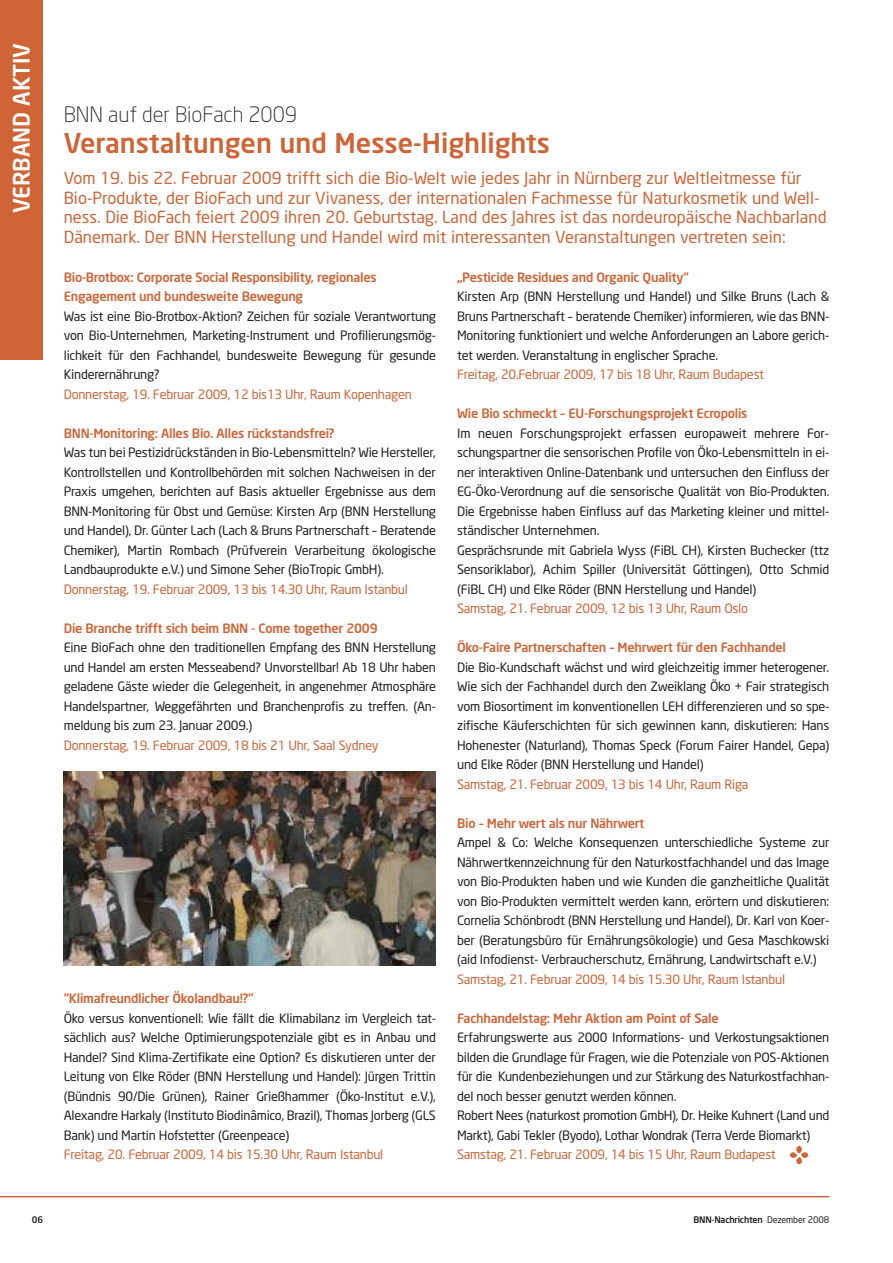
<style>
.page{position:relative;width:893px;height:1263px;background:#fff}
.page>*{position:absolute;margin:0;border:0;box-sizing:border-box;transform-origin:0 0}
.t1{font:500 27px "Neo Sans";color:#cf6537}
.t2{font:500 22.5px "Neo Sans";color:#fff}
.t3{font:300 21px "Neo Sans";color:#212125}
.t4{font:16.5px/19.5px "Neo Sans";color:#cf6537}
.t5{font:12.75px/19.5px "Neo Sans";letter-spacing:-.02em;color:#212125;text-align:justify}
.t6{font:12.75px "Neo Sans";letter-spacing:-.02em;color:#cf6537}
.t7{font:500 12.75px/19.5px "Neo Sans";letter-spacing:-.02em;color:#cf6537}
.t8{font:500 9px "Neo Sans";letter-spacing:-.02em;color:#212125}
.s1{font-weight:400}
</style>
<div class="page">
<div style="left:0;top:0;width:43px;height:360px;background:#cf6537"></div>
<hr style="left:0;top:1196px;width:829px;height:1px;background:#cf6537">
<img style="left:64px;top:771px;width:372px;height:194px">
<img style="left:791px;top:1147px;width:18px;height:18px">
<h2 class="t2" style="left:13px;top:213px;width:172px;rotate:-90deg">VERBAND AKTIV</h2>
<h3 class="t3" style="left:64px;top:106px;width:235px">BNN auf der BioFach 2009</h3>
<h1 class="t1" style="left:64px;top:133px;width:488px">Veranstaltungen und Messe-Highlights</h1>
<p class="t4" style="left:64px;top:170px;width:764px">Vom 19. bis 22. Februar 2009 trifft sich die Bio-Welt wie jedes Jahr in Nürnberg zur Weltleitmesse für Bio-Produkte, der BioFach und zur Vivaness, der internationalen Fachmesse für Naturkosmetik und Well&shy;ness. Die BioFach feiert 2009 ihren 20. Geburtstag. Land des Jahres ist das nordeuropäische Nachbarland Dänemark. Der BNN Herstellung und Handel wird mit interessanten Veranstaltungen vertreten sein:</p>
<p class="t7" style="left:457px;top:268px;width:233px">„Pesticide Residues and Organic Quality“</p>
<p class="t5" style="left:457px;top:288px;width:374px">Kirsten Arp (BNN Herstellung und Handel) und Silke Bruns (Lach &amp; Bruns Partnerschaft – beratende Chemiker) informieren, wie das BNN-Monitoring funktioniert und welche Anforderungen an Labore gerich&shy;tet werden. Veranstaltung in englischer Sprache.</p>
<p class="t6" style="left:457px;top:370px;width:308px">Freitag, 20.Februar 2009, 17 bis 18 Uhr, Raum Budapest</p>
<p class="t7" style="left:457px;top:405px;width:292px">Wie Bio schmeckt – EU-Forschungsprojekt Ecropolis</p>
<p class="t5" style="left:457px;top:425px;width:374px;text-align:left">Im neuen Forschungsprojekt erfassen europaweit mehrere For&shy;schungspartner die sensorischen Profile von Öko-Lebensmitteln in ei&shy;ner interaktiven Online-Datenbank und untersuchen den Einfluss der EG-Öko-Verordnung auf die sensorische Qualität von Bio-Produkten.<br>Die Ergebnisse haben Einfluss auf das Marketing kleiner und mittel&shy;ständischer Unternehmen.<br>Gesprächsrunde mit Gabriela Wyss (FiBL CH), Kirsten Buchecker (ttz Sensoriklabor), Achim Spiller (Universität Göttingen), Otto Schmid (FiBL CH) und Elke Röder (BNN Herstellung und Handel)</p>
<p class="t6" style="left:457px;top:604px;width:292px">Samstag, 21. Februar 2009, 12 bis 13 Uhr, Raum Oslo</p>
<p class="t7" style="left:457px;top:639px;width:330px">Öko-Faire Partnerschaften – Mehrwert für den Fachhandel</p>
<p class="t5" style="left:457px;top:658px;width:374px">Die Bio-Kundschaft wächst und wird gleichzeitig immer heterogener.<br>Wie sich der Fachhandel durch den Zweiklang Öko + Fair strategisch vom Biosortiment im konventionellen LEH differenzieren und so spe&shy;zifische Käuferschichten für sich gewinnen kann, diskutieren: Hans Hohenester (Naturland), Thomas Speck (Forum Fairer Handel, Gepa) und Elke Röder (BNN Herstellung und Handel)</p>
<p class="t6" style="left:457px;top:779px;width:293px">Samstag, 21. Februar 2009, 13 bis 14 Uhr, Raum Riga</p>
<p class="t7" style="left:457px;top:814px;width:189px">Bio – Mehr wert als nur Nährwert</p>
<p class="t5" style="left:457px;top:834px;width:374px">Ampel &amp; Co: Welche Konsequenzen unterschiedliche Systeme zur Nährwertkennzeichnung für den Naturkostfachhandel und das Image von Bio-Produkten haben und wie Kunden die ganzheitliche Qualität von Bio-Produkten vermittelt werden kann, erörtern und diskutieren:<br>Cornelia Schönbrodt (BNN Herstellung und Handel), Dr. Karl von Koer&shy;ber (Beratungsbüro für Ernährungsökologie) und Gesa Maschkowski (aid Infodienst- Verbraucherschutz, Ernährung, Landwirtschaft e.V.)</p>
<p class="t6" style="left:457px;top:974px;width:330px">Samstag, 21. Februar 2009, 14 bis 15.30 Uhr, Raum Istanbul</p>
<p class="t7" style="left:457px;top:1009px;width:263px">Fachhandelstag: Mehr Aktion am Point of Sale</p>
<p class="t5" style="left:457px;top:1029px;width:374px;text-align:left">Erfahrungswerte aus 2000 Informations- und Verkostungsaktionen bilden die Grundlage für Fragen, wie die Potenziale von POS-Aktionen für die Kundenbeziehungen und zur Stärkung des Naturkostfachhan&shy;del noch besser genutzt werden können.<br>Robert Nees (naturkost promotion GmbH), Dr. Heike Kuhnert (Land und Markt), Gabi Tekler (Byodo), Lothar Wondrak (Terra Verde Biomarkt)</p>
<p class="t6" style="left:457px;top:1150px;width:320px">Samstag, 21. Februar 2009, 14 bis 15 Uhr, Raum Budapest</p>
<p class="t7" style="left:64px;top:268px;width:314px">Bio-Brotbox: Corporate Social Responsibility, regionales<br>Engagement und bundesweite Bewegung</p>
<p class="t5" style="left:64px;top:308px;width:374px">Was ist eine Bio-Brotbox-Aktion? Zeichen für soziale Verantwortung von Bio-Unternehmen, Marketing-Instrument und Profilierungsmög&shy;lichkeit für den Fachhandel, bundesweite Bewegung für gesunde Kinderernährung?</p>
<p class="t6" style="left:64px;top:389px;width:350px">Donnerstag, 19. Februar 2009, 12 bis13 Uhr, Raum Kopenhagen</p>
<p class="t7" style="left:64px;top:424px;width:272px">BNN-Monitoring: Alles Bio. Alles rückstandsfrei?</p>
<p class="t5" style="left:64px;top:444px;width:374px">Was tun bei Pestizidrückständen in Bio-Lebensmitteln? Wie Hersteller, Kontrollstellen und Kontrollbehörden mit solchen Nachweisen in der Praxis umgehen, berichten auf Basis aktueller Ergebnisse aus dem BNN-Monitoring für Obst und Gemüse: Kirsten Arp (BNN Herstellung und Handel), Dr. Günter Lach (Lach &amp; Bruns Partnerschaft – Beratende Chemiker), Martin Rombach (Prüfverein Verarbeitung ökologische Landbauprodukte e.V.) und Simone Seher (BioTropic GmbH).</p>
<p class="t6" style="left:64px;top:584px;width:346px">Donnerstag, 19. Februar 2009, 13 bis 14.30 Uhr, Raum Istanbul</p>
<p class="t7" style="left:64px;top:619px;width:315px">Die Branche trifft sich beim BNN - Come together 2009</p>
<p class="t5" style="left:64px;top:639px;width:374px">Eine BioFach ohne den traditionellen Empfang des BNN Herstellung und Handel am ersten Messeabend? Unvorstellbar! Ab 18 Uhr haben geladene Gäste wieder die Gelegenheit, in angenehmer Atmosphäre Handelspartner, Weggefährten und Branchenprofis zu treffen. (An&shy;meldung bis zum 23. Januar 2009.)</p>
<p class="t6" style="left:64px;top:740px;width:316px">Donnerstag, 19. Februar 2009, 18 bis 21 Uhr, Saal Sydney</p>
<p class="t7" style="left:64px;top:990px;width:191px">"Klimafreundlicher Ökolandbau!?"</p>
<p class="t5" style="left:64px;top:1010px;width:374px">Öko versus konventionell: Wie fällt die Klimabilanz im Vergleich tat&shy;sächlich aus? Welche Optimierungspotenziale gibt es in Anbau und Handel? Sind Klima-Zertifikate eine Option? Es diskutieren unter der Leitung von Elke Röder (BNN Herstellung und Handel): Jürgen Trittin (Bündnis 90/Die Grünen), Rainer Grießhammer (Öko-Institut e.V.), Alexandre Harkaly (Instituto Biodinâmico, Brazil), Thomas Jorberg (GLS Bank) und Martin Hofstetter (Greenpeace)</p>
<p class="t6" style="left:64px;top:1150px;width:321px">Freitag, 20. Februar 2009, 14 bis 15.30 Uhr, Raum Istanbul</p>
<p class="t8" style="left:32px;top:1216px;width:13px">06</p>
<p class="t8" style="left:693px;top:1216px;width:137px">BNN-Nachrichten <span class="s1">Dezember 2008</span></p>
</div>
